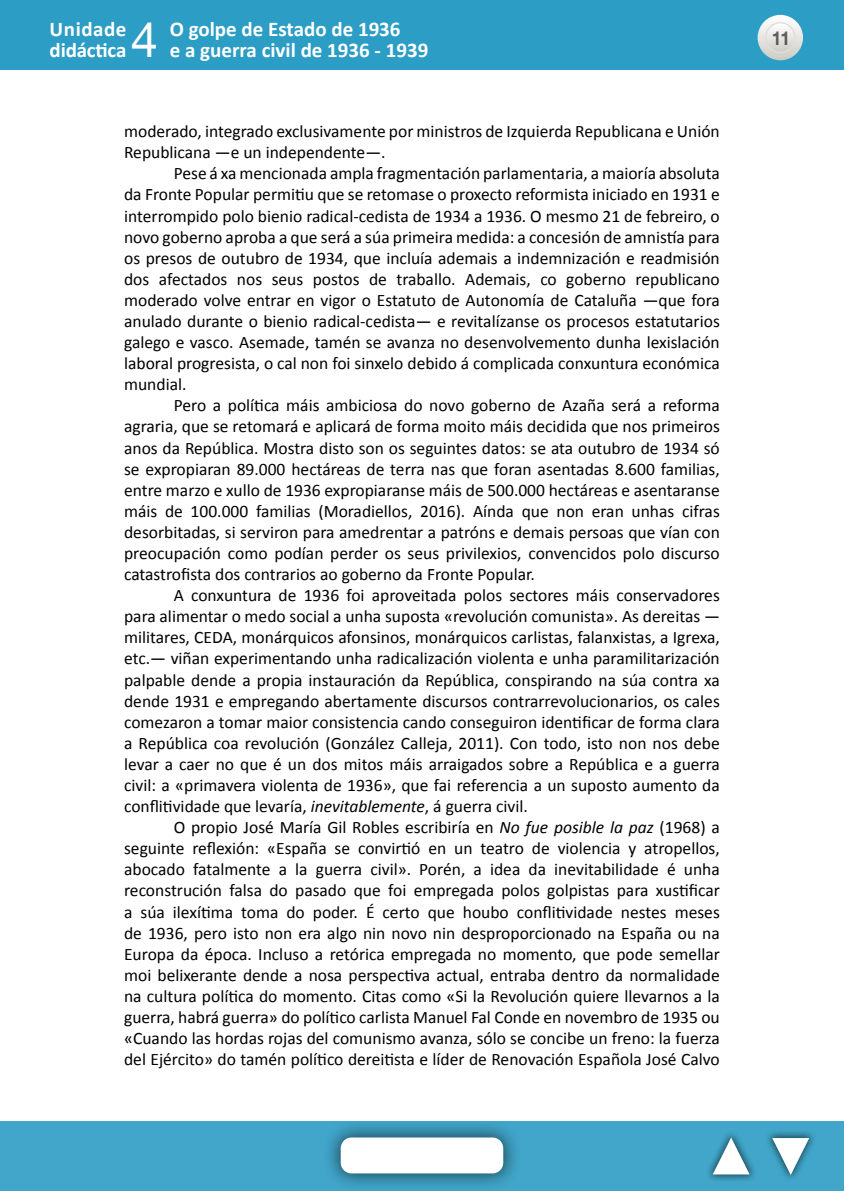
<style>
.page{position:relative;width:844px;height:1191px;background:#fff}
.page>*{position:absolute;margin:0;border:0;box-sizing:border-box;transform-origin:0 0}
.t1{font:49px "Helvetica Neue";color:#fff}
.t2{font:700 21px/21px "Calibri";color:#fff}
.t3{font:700 19.25px "Helvetica Neue";color:#000;scale:.9 1}
.TXTO{font:17.5px/21px "Calibri";color:#000;text-align:justify}
.s1{font-style:italic}
</style>
<div class="page">
<div style="left:0;top:1121px;width:843px;height:70px;background:#41a6ca"></div>
<div style="left:322px;top:1119px;width:200px;height:72px;background:#000;opacity:.6"></div>
<div style="left:340px;top:1137px;width:163px;height:36px;background:#fff;border-radius:11px"></div>
<div style="left:704px;top:1130px;width:53px;height:53px;background:#000;opacity:.6"></div>
<svg style="left:711px;top:1137px;width:39px;height:38px"></svg>
<div style="left:764px;top:1129px;width:52px;height:52px;background:#000;opacity:.6"></div>
<svg style="left:770px;top:1137px;width:40px;height:38px"></svg>
<div style="left:0;top:0;width:843px;height:69px;background:#2c9dc4"></div>
<svg style="left:757px;top:15px;width:45px;height:45px"></svg>
<svg style="left:765px;top:23px;width:29px;height:29px"></svg>
<div style="left:764px;top:22px;width:31px;height:31px;border:1px solid #dfdeda;border-radius:50%"></div>
<p class="t2" style="left:50px;top:19px;width:78px">Unidade didáctica</p>
<h1 class="t1" style="left:131px;top:5px;width:29px">4</h1>
<p class="t2" style="left:170px;top:19px;width:260px">O golpe de Estado de 1936<br>e a guerra civil de 1936 - 1939</p>
<p class="TXTO" style="left:124px;top:121px;width:597px">moderado, integrado exclusivamente por ministros de Izquierda Republicana e Unión<br>Republicana —e un independente—.</p>
<p class="TXTO" style="left:124px;top:163px;width:597px;text-indent:50px">Pese á xa mencionada ampla fragmentación parlamentaria, a maioría absoluta da Fronte Popular permitiu que se retomase o proxecto reformista iniciado en 1931 e interrompido polo bienio radical-cedista de 1934 a 1936. O mesmo 21 de febreiro, o novo goberno aproba a que será a súa primeira medida: a concesión de amnistía para os presos de outubro de 1934, que incluía ademais a indemnización e readmisión dos afectados nos seus postos de traballo. Ademais, co goberno republicano moderado volve entrar en vigor o Estatuto de Autonomía de Cataluña —que fora anulado durante o bienio radical-cedista— e revitalízanse os procesos estatutarios galego e vasco. Asemade, tamén se avanza no desenvolvemento dunha lexislación laboral progresista, o cal non foi sinxelo debido á complicada conxuntura económica mundial.</p>
<p class="TXTO" style="left:124px;top:395px;width:597px;text-indent:50px">Pero a política máis ambiciosa do novo goberno de Azaña será a reforma agraria, que se retomará e aplicará de forma moito máis decidida que nos primeiros anos da República. Mostra disto son os seguintes datos: se ata outubro de 1934 só se expropiaran 89.000 hectáreas de terra nas que foran asentadas 8.600 familias, entre marzo e xullo de 1936 expropiaranse máis de 500.000 hectáreas e asentaranse máis de 100.000 familias (Moradiellos, 2016). Aínda que non eran unhas cifras desorbitadas, si serviron para amedrentar a patróns e demais persoas que vían con preocupación como podían perder os seus privilexios, convencidos polo discurso catastrofista dos contrarios ao goberno da Fronte Popular.</p>
<p class="TXTO" style="left:124px;top:585px;width:597px;text-indent:50px">A conxuntura de 1936 foi aproveitada polos sectores máis conservadores para alimentar o medo social a unha suposta «revolución comunista». As dereitas — militares, CEDA, monárquicos afonsinos, monárquicos carlistas, falanxistas, a Igrexa, etc.— viñan experimentando unha radicalización violenta e unha paramilitarización palpable dende a propia instauración da República, conspirando na súa contra xa dende 1931 e empregando abertamente discursos contrarrevolucionarios, os cales comezaron a tomar maior consistencia cando conseguiron identificar de forma clara a República coa revolución (González Calleja, 2011). Con todo, isto non nos debe levar a caer no que é un dos mitos máis arraigados sobre a República e a guerra civil: a «primavera violenta de 1936», que fai referencia a un suposto aumento da conflitividade que levaría, <span class="s1">inevitablemente</span>, á guerra civil.</p>
<p class="TXTO" style="left:124px;top:817px;width:597px;text-indent:50px">O propio José María Gil Robles escribiría en <span class="s1">No fue posible la paz</span> (1968) a seguinte reflexión: «España se convirtió en un teatro de violencia y atropellos, abocado fatalmente a la guerra civil». Porén, a idea da inevitabilidade é unha reconstrución falsa do pasado que foi empregada polos golpistas para xustificar a súa ilexítima toma do poder. É certo que houbo conflitividade nestes meses de 1936, pero isto non era algo nin novo nin desproporcionado na España ou na Europa da época. Incluso a retórica empregada no momento, que pode semellar moi belixerante dende a nosa perspectiva actual, entraba dentro da normalidade na cultura política do momento. Citas como «Si la Revolución quiere llevarnos a la guerra, habrá guerra» do político carlista Manuel Fal Conde en novembro de 1935 ou «Cuando las hordas rojas del comunismo avanza, sólo se concibe un freno: la fuerza del Ejército» do tamén político dereitista e líder de Renovación Española José Calvo</p>
<p class="t3" style="left:770px;top:26px;width:23px">11</p>
</div>
